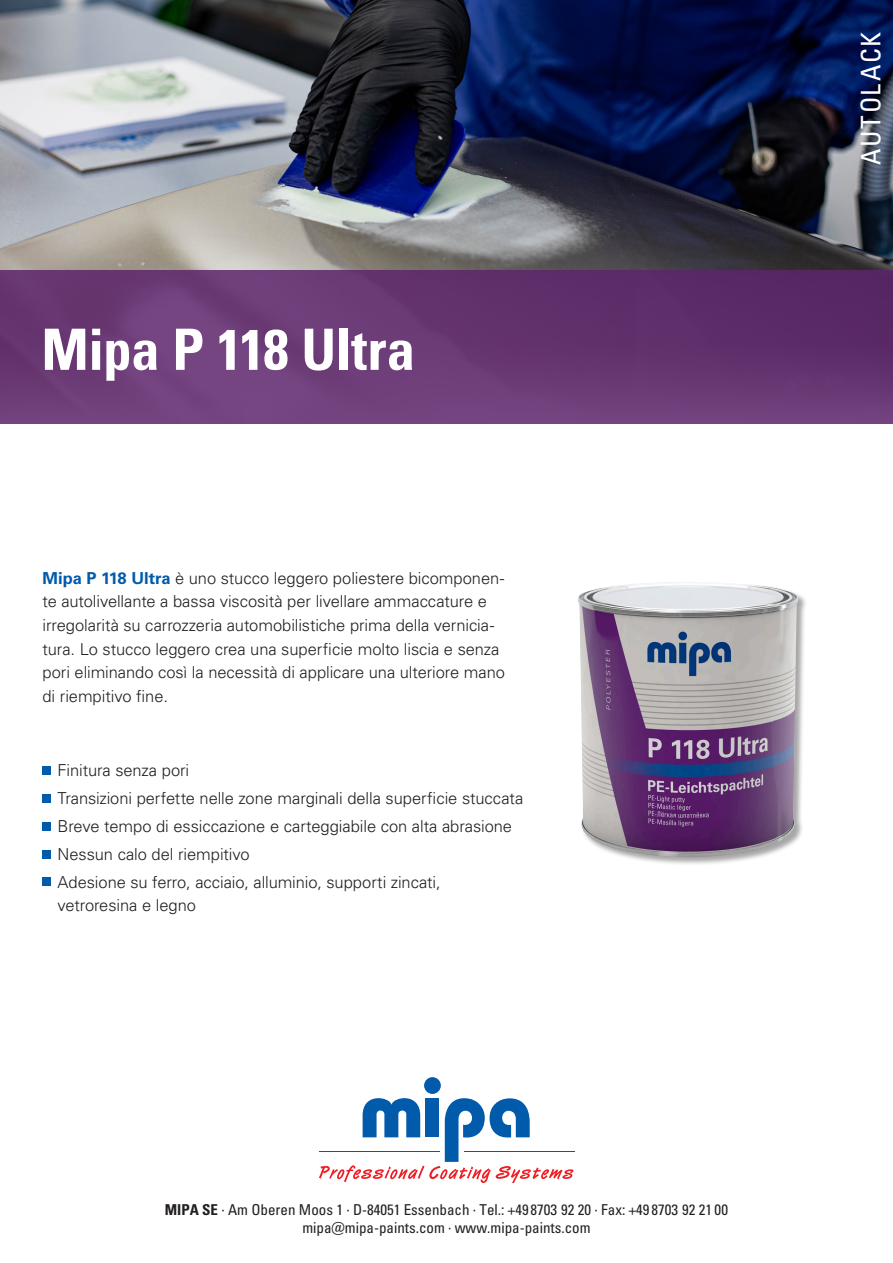
<style>
.page{position:relative;width:893px;height:1263px;background:#fff}
.page>*{position:absolute;margin:0;border:0;box-sizing:border-box;transform-origin:0 0}
.t1{font:57px "Univers LTCYR 67 Bold Cond";letter-spacing:-.01em;color:#fff}
.t2{font:condensed 27px "Univers LTCYR 57";letter-spacing:.05em;color:#fff}
.t3{font:300 16.5px/23.7px "Univers LT Pro 45";letter-spacing:-.005em;color:#231f20}
.t4{font:condensed 15px/18px "Univers LTCYR 57";color:#231f20;text-align:center}
.s1{font-family:"Univers LT Pro 65";font-weight:700;color:#015aaa}
.s2{font-family:"Univers LTCYR 67 Bold Cond";font-stretch:normal}
</style>
<div class="page">
<img style="left:0;top:0;width:893px;height:270px">
<svg style="left:0;top:270px;width:893px;height:154px;background:#683873"></svg>
<div style="left:43px;top:767px;width:8px;height:8px;background:#015aaa"></div>
<div style="left:43px;top:794px;width:8px;height:9px;background:#015aaa"></div>
<div style="left:43px;top:822px;width:8px;height:8px;background:#015aaa"></div>
<div style="left:43px;top:850px;width:8px;height:8px;background:#015aaa"></div>
<div style="left:43px;top:878px;width:8px;height:8px;background:#015aaa"></div>
<hr style="left:464px;top:1151px;width:110px;height:1px;background:#015aaa">
<div style="left:424px;top:1077px;width:17px;height:17px;background:#015aaa;border-radius:50%"></div>
<svg style="left:319px;top:1092px;width:254px;height:90px"></svg>
<div style="left:578px;top:582px;width:229px;height:284px;background:#231f20;opacity:.4"></div>
<img style="left:578px;top:582px;width:220px;height:275px">
<h1 class="t1" style="left:41px;top:315px;width:375px">Mipa P 118 Ultra</h1>
<p class="t3" style="left:43px;top:566px;width:464px"><span class="s1">Mipa P 118 Ultra</span> è uno stucco leggero poliestere bicomponen&shy;te autolivellante a bassa viscosità per livellare ammaccature e irregolarità su carrozzeria automobilistiche prima della vernicia&shy;tura. Lo stucco leggero crea una superficie molto liscia e senza pori eliminando così la necessità di applicare una ulteriore mano di riempitivo fine.</p>
<p class="t3" style="left:58px;top:756px;width:467px;line-height:27.8px">Finitura senza pori<br>Transizioni perfette nelle zone marginali della superficie stuccata Breve tempo di essiccazione e carteggiabile con alta abrasione Nessun calo del riempitivo<br>Adesione su ferro, acciaio, alluminio, supporti zincati,</p>
<p class="t3" style="left:58px;top:893px;width:140px">vetroresina e legno</p>
<p class="t4" style="left:165px;top:1200px;width:565px"><span class="s2">MIPA SE</span> · Am Oberen Moos 1 · D-84051 Essenbach · Tel.: +49 8703 92 20 · Fax: +49 8703 92 21 00 mipa@mipa-paints.com · www.mipa-paints.com</p>
<h2 class="t2" style="left:854px;top:165px;width:134px;rotate:-90deg">AUTOLACK</h2>
</div>
